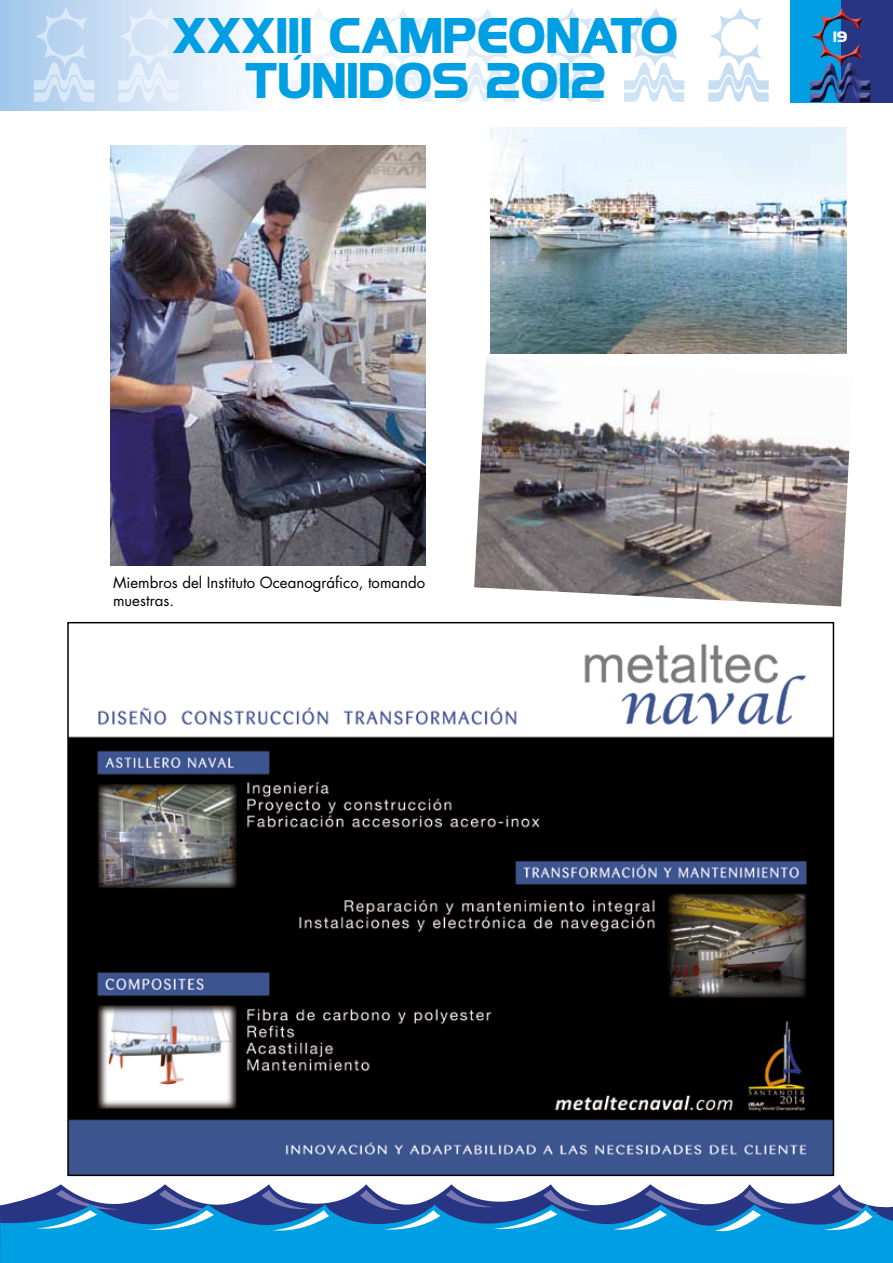
<style>
.page{position:relative;width:893px;height:1263px;background:#fff}
.page>*{position:absolute;margin:0;border:0;box-sizing:border-box;transform-origin:0 0}
.t1{font:700 45px "Highland Gothic FLF";color:#009fe3}
.t2{font:15px/18px "Futura";color:#000}
.t3{font:700 13.5px "Highland Gothic FLF";color:#fff}
</style>
<div class="page">
<div style="left:791px;top:0;width:102px;height:102px;background:#009fe4"></div>
<div style="left:841px;top:0;width:52px;height:102px;background:#283583"></div>
<svg style="left:7px;top:1184px;width:836px;height:20px"></svg>
<div style="left:0;top:1204px;width:893px;height:59px;background:#009fe3"></div>
<svg style="left:37px;top:1190px;width:843px;height:43px"></svg>
<div style="left:810px;top:8px;width:61px;height:94px;background:#000;opacity:.75"></div>
<svg style="left:0;top:0;width:432px;height:111px"></svg>
<svg style="left:708px;top:8px;width:61px;height:94px"></svg>
<svg style="left:34px;top:8px;width:60px;height:94px;background:#c2d9f2"></svg>
<svg style="left:371px;top:8px;width:60px;height:94px"></svg>
<svg style="left:624px;top:8px;width:60px;height:94px"></svg>
<svg style="left:287px;top:8px;width:60px;height:94px"></svg>
<svg style="left:540px;top:8px;width:60px;height:94px"></svg>
<svg style="left:203px;top:8px;width:60px;height:94px"></svg>
<svg style="left:455px;top:8px;width:61px;height:94px"></svg>
<svg style="left:118px;top:8px;width:61px;height:94px;background:#dbe8f7"></svg>
<img style="left:110px;top:145px;width:315px;height:420px">
<img style="left:70px;top:643px;width:761px;height:530px">
<img style="left:474px;top:358px;width:376px;height:248px">
<img style="left:490px;top:128px;width:356px;height:225px">
<h1 class="t1" style="left:172px;top:4px;width:507px">XXXIII CAMPEONATO</h1>
<h1 class="t1" style="left:245px;top:49px;width:363px">TÚNIDOS 2012</h1>
<p class="t3" style="left:833px;top:27px;width:16px">19</p>
<p class="t2" style="left:113px;top:573px;width:314px">Miembros del Instituto Oceanográfico, tomando muestras.</p>
</div>
